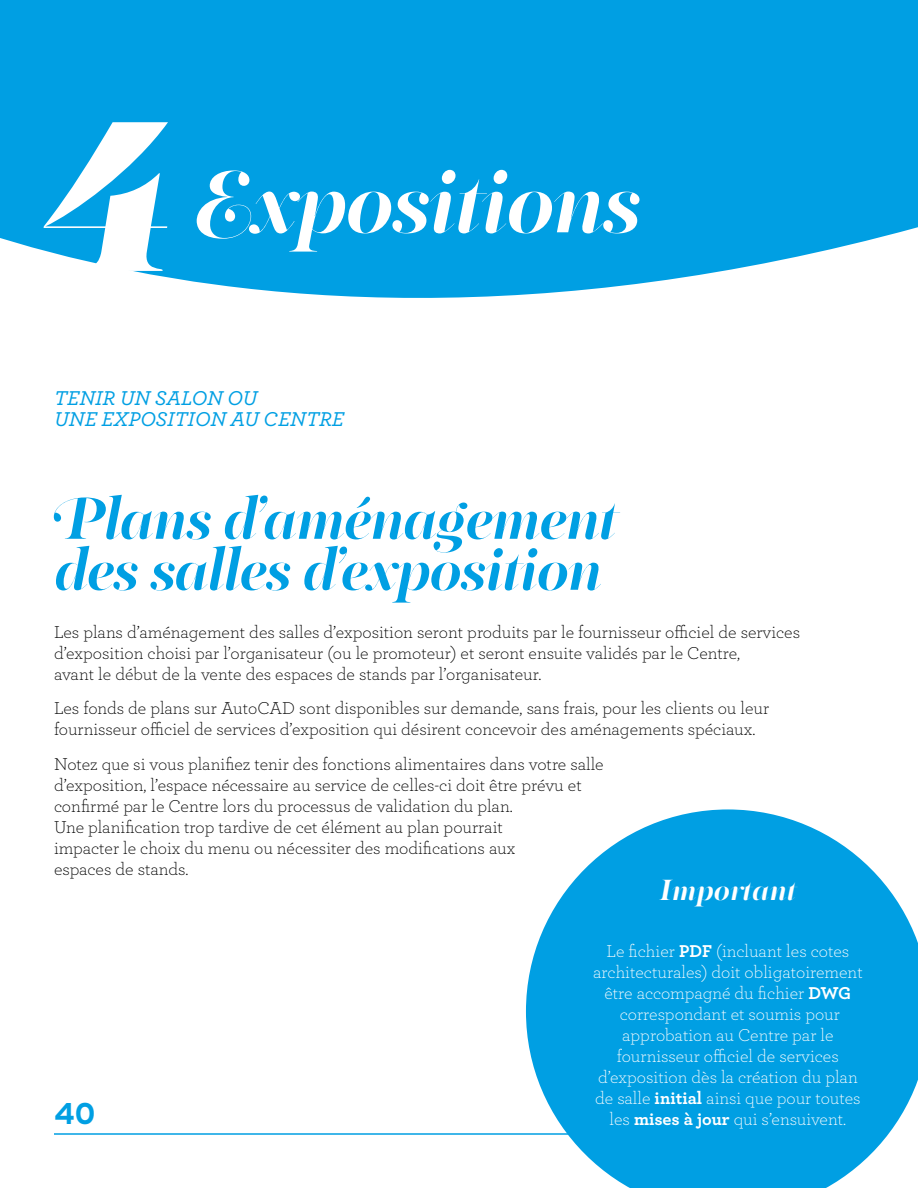
<style>
.page{position:relative;width:918px;height:1188px;background:#fff}
.page>*{position:absolute;margin:0;border:0;box-sizing:border-box;transform-origin:0 0}
.t1{font:225px "PF Regal Swash Pro U Black";color:#fff}
.t2{font:700 90px "PF Regal Swash Pro";letter-spacing:-.03em;color:#fff}
.t3{font:700 60px/51px "PF Regal Swash Pro";letter-spacing:-.03em;color:#009fe3}
.t4{font:700 30px "PF Regal Swash Pro";color:#fff}
.t5{font:700 30px "Interstate";color:#009fe3}
.t6{font:italic 500 21px/21px "Archer";color:#009fe3}
.t7{font:300 18px/21px "Archer";color:#000}
.t8{font:300 18px/21px "Archer";color:#fff;text-align:center}
.s1{font-weight:700}
</style>
<div class="page">
<hr style="left:54px;top:1133px;width:810px;height:2px;background:#009fe3">
<svg style="left:0;top:0;width:918px;height:298px;background:#12a6e5"></svg>
<svg style="left:526px;top:809px;width:392px;height:379px;fill:#009fe3"></svg>
<h1 class="t1" style="left:40px;top:62px;width:137px">4</h1>
<h2 class="t2" style="left:194px;top:149px;width:449px">Expositions</h2>
<p class="t6" style="left:54px;top:386px;width:292px">TENIR UN SALON OU<br>UNE EXPOSITION AU CENTRE</p>
<h3 class="t3" style="left:54px;top:493px;width:565px">Plans d’aménagement des salles d’exposition</h3>
<p class="t7" style="left:54px;top:621px;width:748px">Les plans d’aménagement des salles d’exposition seront produits par le fournisseur officiel de services d’exposition choisi par l’organisateur (ou le promoteur) et seront ensuite validés par le Centre,<br>avant le début de la vente des espaces de stands par l’organisateur.</p>
<p class="t7" style="left:54px;top:697px;width:717px">Les fonds de plans sur AutoCAD sont disponibles sur demande, sans frais, pour les clients ou leur fournisseur officiel de services d’exposition qui désirent concevoir des aménagements spéciaux.</p>
<p class="t7" style="left:54px;top:753px;width:551px">Notez que si vous planifiez tenir des fonctions alimentaires dans votre salle d’exposition, l’espace nécessaire au service de celles-ci doit être prévu et confirmé par le Centre lors du processus de validation du plan.<br>Une planification trop tardive de cet élément au plan pourrait<br>impacter le choix du menu ou nécessiter des modifications aux<br>espaces de stands.</p>
<h3 class="t4" style="left:660px;top:872px;width:138px">Important</h3>
<p class="t8" style="left:593px;top:940px;width:271px">Le fichier <span class="s1">PDF</span> (incluant les cotes architecturales) doit obligatoirement être accompagné du fichier <span class="s1">DWG </span>correspondant et soumis pour approbation au Centre par le fournisseur officiel de services d’exposition dès la création du plan de salle <span class="s1">initial</span> ainsi que pour toutes les <span class="s1">mises à jour</span> qui s’ensuivent.</p>
<h3 class="t5" style="left:54px;top:1097px;width:43px">40</h3>
</div>
